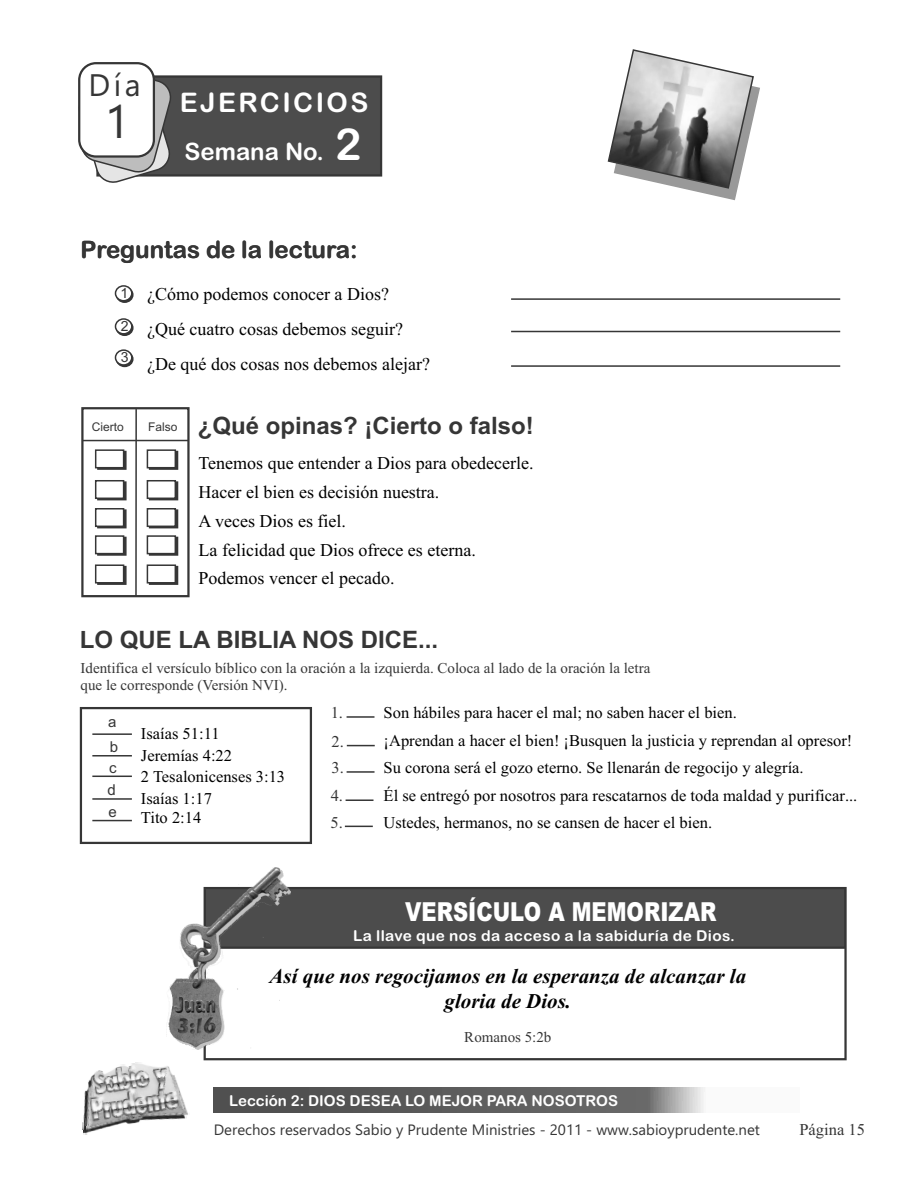
<style>
.page{position:relative;width:918px;height:1188px;background:#fff}
.page>*{position:absolute;margin:0;border:0;box-sizing:border-box;transform-origin:0 0}
.t1{font:46.65px "Ebrima";color:#363636}
.t2{font:31.05px "Ebrima";color:#363636}
.t3{font:27px "Arial Rounded MT Bold";letter-spacing:.09em;color:#fff}
.t4{font:900 26.25px "Arial";color:#fff;scale:.8 1}
.t5{font:700 24px "Arial";color:#363636}
.t6{font:24px "Arial Rounded MT Bold";color:#363636}
.t7{font:24px "Arial Rounded MT Bold";color:#fff}
.t8{font:italic 700 21px/25.7px "Times New Roman";color:#000;text-align:center}
.t9{font:18px/29px "Times New Roman";color:#000}
.t10{font:16.5px/27.6px "Times New Roman";color:#000}
.t11{font:16.5px/27.5px "Times New Roman";color:#363636}
.t12{font:15px/16.6px "Times New Roman";color:#363636}
.t13{font:15px "Ebrima";color:#363636}
.t14{font:15px "Arial Rounded MT Bold";letter-spacing:.025em;color:#fff}
.t15{font:15px "Arial Rounded MT Bold";color:#fff}
.t16{font:15px/21.9px "Arial";color:#363636}
.t17{font:14.1px "Arial";color:#363636}
.t18{font:12px "Arial";color:#363636}
.s1{font-size:44.1px}
</style>
<div class="page">
<img style="left:82px;top:1062px;width:106px;height:69px">
<svg style="left:213px;top:1088px;width:492px;height:24px;background:#646464"></svg>
<svg style="left:94px;top:449px;width:33px;height:21px"></svg>
<svg style="left:146px;top:449px;width:33px;height:21px"></svg>
<svg style="left:94px;top:508px;width:33px;height:21px"></svg>
<svg style="left:146px;top:508px;width:33px;height:21px"></svg>
<svg style="left:94px;top:480px;width:33px;height:21px"></svg>
<svg style="left:146px;top:480px;width:33px;height:21px"></svg>
<svg style="left:94px;top:535px;width:33px;height:21px"></svg>
<svg style="left:146px;top:535px;width:33px;height:21px"></svg>
<svg style="left:94px;top:564px;width:33px;height:21px"></svg>
<svg style="left:146px;top:564px;width:33px;height:21px"></svg>
<hr style="left:82px;top:440px;width:106px;height:1px;background:#363636">
<div style="left:81px;top:407px;width:109px;height:190px;border:2px solid #363636"></div>
<hr style="left:135px;top:409px;width:2px;height:187px;background:#363636">
<div style="left:80px;top:707px;width:232px;height:137px;border:2px solid #363636"></div>
<hr style="left:347px;top:716px;width:27px;height:2px;background:#363636">
<hr style="left:347px;top:771px;width:28px;height:2px;background:#363636">
<svg style="left:345px;top:826px;width:28px;height:1px"></svg>
<svg style="left:347px;top:745px;width:28px;height:1px"></svg>
<hr style="left:346px;top:799px;width:28px;height:2px;background:#363636">
<hr style="left:92px;top:733px;width:40px;height:2px;background:#363636">
<hr style="left:92px;top:755px;width:40px;height:2px;background:#363636">
<hr style="left:92px;top:776px;width:40px;height:1px;background:#363636">
<hr style="left:92px;top:798px;width:40px;height:2px;background:#363636">
<hr style="left:92px;top:820px;width:40px;height:1px;background:#363636">
<div style="left:116px;top:287px;width:18px;height:16px;background:#363636;border:2px solid #363636;border-radius:50%"></div>
<div style="left:115px;top:285px;width:18px;height:16px;background:#fff;border:2px solid #363636;border-radius:50%"></div>
<div style="left:116px;top:320px;width:18px;height:16px;background:#363636;border:2px solid #363636;border-radius:50%"></div>
<div style="left:115px;top:318px;width:18px;height:17px;background:#fff;border:2px solid #363636;border-radius:50%"></div>
<div style="left:116px;top:351px;width:18px;height:16px;background:#363636;border:2px solid #363636;border-radius:50%"></div>
<div style="left:115px;top:349px;width:18px;height:17px;background:#fff;border:2px solid #363636;border-radius:50%"></div>
<hr style="left:511px;top:298px;width:329px;height:2px;background:#363636">
<hr style="left:511px;top:331px;width:329px;height:1px;background:#363636">
<hr style="left:511px;top:365px;width:329px;height:2px;background:#363636">
<svg style="left:607px;top:49px;width:153px;height:152px"></svg>
<div style="left:290px;top:890px;width:554px;height:59px;background:#4c4c4c"></div>
<div style="left:204px;top:887px;width:643px;height:173px;border:2px solid #363636"></div>
<img style="left:166px;top:868px;width:124px;height:182px">
<svg style="left:78px;top:74px;width:305px;height:109px;background:#646464"></svg>
<div style="left:78px;top:62px;width:77px;height:96px;background:#fff;border:2px solid #363636;border-radius:17px"></div>
<h2 class="t2" style="left:88px;top:73px;width:54px">Día</h2>
<h1 class="t1" style="left:105px;top:104px;width:27px">1</h1>
<h3 class="t3" style="left:180px;top:92px;width:190px">EJERCICIOS</h3>
<h3 class="t7" style="left:185px;top:142px;width:178px">Semana No. <span class="s1">2</span></h3>
<h3 class="t6" style="left:80px;top:241px;width:279px">Preguntas de la lectura:</h3>
<p class="t17" style="left:121px;top:288px;width:9px">1</p>
<p class="t17" style="left:121px;top:321px;width:9px">2</p>
<p class="t17" style="left:121px;top:352px;width:9px">3</p>
<p class="t9" style="left:147px;top:278px;width:284px;line-height:35px">¿Cómo podemos conocer a Dios? ¿Qué cuatro cosas debemos seguir? ¿De qué dos cosas nos debemos alejar?</p>
<p class="t18" style="left:92px;top:422px;width:34px">Cierto</p>
<p class="t18" style="left:148px;top:423px;width:31px">Falso</p>
<h3 class="t5" style="left:198px;top:416px;width:338px">¿Qué opinas? ¡Cierto o falso!</h3>
<p class="t9" style="left:199px;top:450px;width:337px">Tenemos que entender a Dios para obedecerle.<br>Hacer el bien es decisión nuestra.<br>A veces Dios es fiel.<br>La felicidad que Dios ofrece es eterna.<br>Podemos vencer el pecado.</p>
<h3 class="t5" style="left:80px;top:630px;width:360px">LO QUE LA BIBLIA NOS DICE...</h3>
<p class="t12" style="left:81px;top:661px;width:571px">Identifica el versículo bíblico con la oración a la izquierda. Coloca al lado de la oración la letra que le corresponde (Versión NVI).</p>
<p class="t16" style="left:108px;top:711px;width:12px;line-height:24.5px">a b</p>
<p class="t16" style="left:108px;top:758px;width:11px;text-align:justify">c d e</p>
<p class="t10" style="left:141px;top:724px;width:146px;line-height:21.9px">Isaías 51:11<br>Jeremías 4:22<br>2 Tesalonicenses 3:13<br>Isaías 1:17</p>
<p class="t10" style="left:141px;top:805px;width:62px">Tito 2:14</p>
<p class="t11" style="left:331px;top:699px;width:15px;line-height:29.1px">1.<br>2.</p>
<p class="t11" style="left:331px;top:755px;width:15px;text-align:justify">3.<br>4.<br>5.</p>
<p class="t10" style="left:384px;top:700px;width:475px">Son hábiles para hacer el mal; no saben hacer el bien.<br>¡Aprendan a hacer el bien! ¡Busquen la justicia y reprendan al opresor!<br>Su corona será el gozo eterno. Se llenarán de regocijo y alegría.<br>Él se entregó por nosotros para rescatarnos de toda maldad y purificar...<br>Ustedes, hermanos, no se cansen de hacer el bien.</p>
<h3 class="t4" style="left:405px;top:902px;width:390px">VERSÍCULO A MEMORIZAR</h3>
<p class="t14" style="left:353px;top:930px;width:383px">La llave que nos da acceso a la sabiduría de Dios.</p>
<p class="t8" style="left:270px;top:965px;width:478px">Así que nos regocijamos en la esperanza de alcanzar la gloria de Dios.</p>
<p class="t12" style="left:464px;top:1030px;width:89px">Romanos 5:2b</p>
<p class="t15" style="left:229px;top:1095px;width:391px">Lección 2: DIOS DESEA LO MEJOR PARA NOSOTROS</p>
<p class="t13" style="left:214px;top:1124px;width:548px">Derechos reservados Sabio y Prudente Ministries - 2011 - www.sabioyprudente.net</p>
<p class="t11" style="left:799px;top:1117px;width:67px">Página 15</p>
</div>
